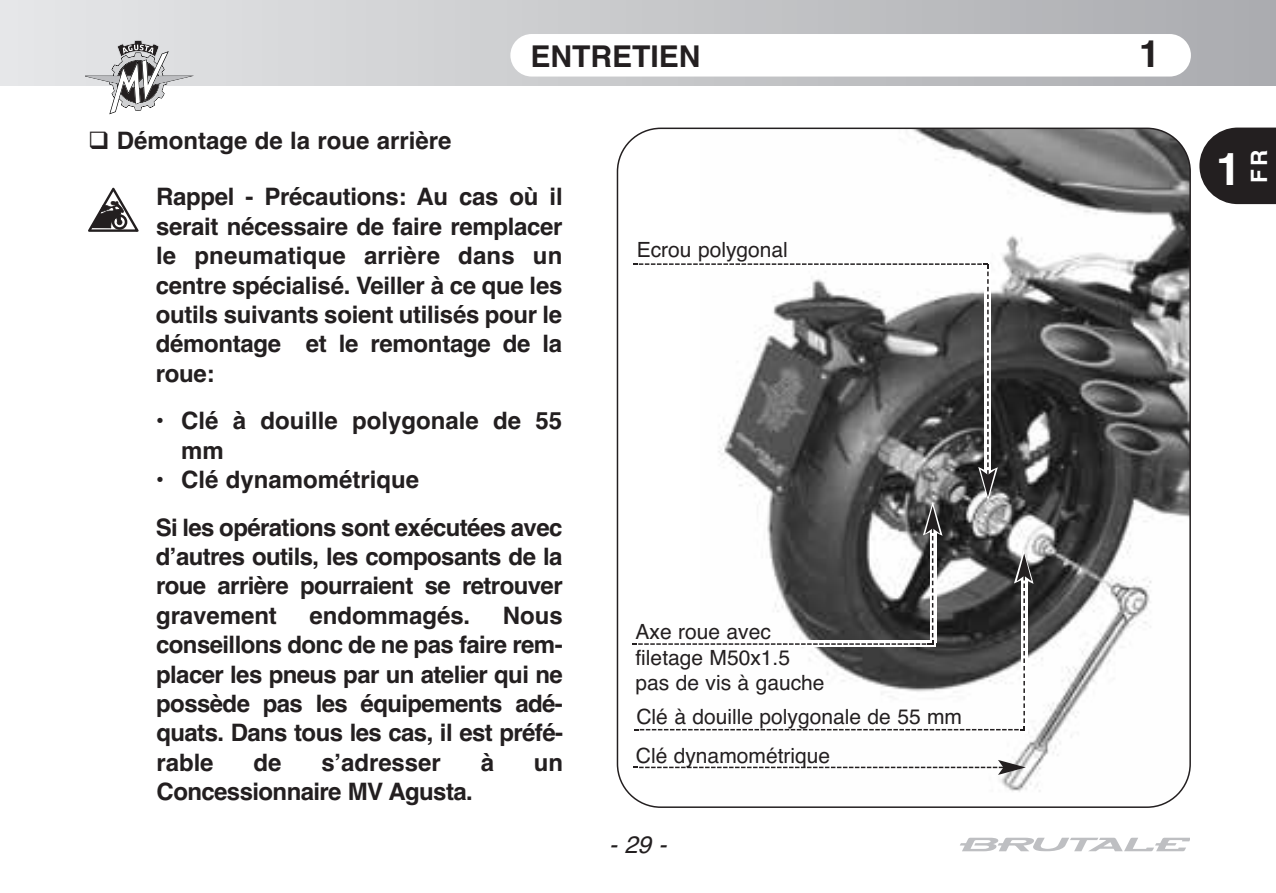
<style>
.page{position:relative;width:1276px;height:893px;background:#fff}
.page>*{position:absolute;margin:0;border:0;box-sizing:border-box;transform-origin:0 0}
.t1{font:700 45px "Helvetica";color:#fff}
.t2{font:700 37.5px "Helvetica";color:#231f20}
.t3{font:700 30px "Helvetica";color:#231f20}
.t4{font:700 24px/29.4px "Helvetica";letter-spacing:-.015em;color:#231f20;text-align:justify}
.t5{font:italic 24px "Helvetica";color:#231f20}
.t6{font:700 22.5px "Helvetica";color:#fff}
.t7{font:21px/25.2px "Helvetica";color:#231f20}
</style>
<div class="page">
<div style="left:0;top:0;width:1276px;height:85px;background:linear-gradient(to right,#e6e7e8,#aaabaf)"></div>
<div style="left:510px;top:34px;width:681px;height:43px;background:#fff;border-radius:21px"></div>
<svg style="left:1199px;top:128px;width:77px;height:76px;background:#3b3738"></svg>
<svg style="left:85px;top:40px;width:109px;height:74px"></svg>
<svg style="left:960px;top:838px;width:229px;height:13px"></svg>
<svg style="left:88px;top:188px;width:51px;height:44px"></svg>
<svg style="left:617px;top:128px;width:574px;height:680px"></svg>
<div style="left:626px;top:641px;width:309px;height:6px;background:#fff"></div>
<div style="left:666px;top:261px;width:324px;height:6px;background:#fff"></div>
<svg style="left:1021px;top:730px;width:6px;height:3px"></svg>
<svg style="left:633px;top:760px;width:392px;height:15px"></svg>
<svg style="left:632px;top:263px;width:401px;height:467px"></svg>
<p class="t3" style="left:530px;top:39px;width:172px">ENTRETIEN</p>
<h2 class="t2" style="left:1139px;top:32px;width:22px">1</h2>
<p class="t4" style="left:88px;top:126px;width:365px">❑ Démontage de la roue arrière</p>
<p class="t4" style="left:156px;top:182px;width:408px">Rappel - Précautions: Au cas où il serait nécessaire de faire remplacer le pneumatique arrière dans un centre spécialisé. Veiller à ce que les outils suivants soient utilisés pour le démontage et le remontage de la roue:</p>
<p class="t4" style="left:181px;top:406px;width:382px;text-indent:-25px">• Clé à douille polygonale de 55 mm</p>
<p class="t4" style="left:156px;top:456px;width:408px;line-height:47.4px">• Clé dynamométrique<br>Si les opérations sont exécutées avec</p>
<p class="t4" style="left:156px;top:542px;width:408px">d’autres outils, les composants de la roue arrière pourraient se retrouver gravement</p>
<p class="t4" style="left:309px;top:601px;width:162px">endommagés.</p>
<p class="t4" style="left:156px;top:601px;width:408px;text-indent:347px">Nous conseillons donc de ne pas faire rem&shy;placer les pneus par un atelier qui ne possède pas les équipements adé&shy;quats. Dans tous les cas, il est préfé&shy;rable</p>
<p class="t4" style="left:253px;top:748px;width:29px">de</p>
<p class="t4" style="left:321px;top:748px;width:121px">s’adresser</p>
<p class="t4" style="left:481px;top:748px;width:15px">à</p>
<p class="t4" style="left:534px;top:748px;width:31px">un</p>
<p class="t4" style="left:157px;top:777px;width:318px">Concessionnaire MV Agusta.</p>
<p class="t7" style="left:637px;top:237px;width:153px">Ecrou polygonal</p>
<p class="t7" style="left:635px;top:620px;width:191px">Axe roue avec filetage M50x1.5 pas de vis à gauche</p>
<p class="t7" style="left:636px;top:697px;width:328px;line-height:39px">Clé à douille polygonale de 55 mm<br>Clé dynamométrique</p>
<p class="t5" style="left:609px;top:831px;width:59px">-29-</p>
<h1 class="t1" style="left:1216px;top:143px;width:27px">1</h1>
<p class="t6" style="left:1246px;top:183px;width:35px;rotate:-90deg">FR</p>
</div>
